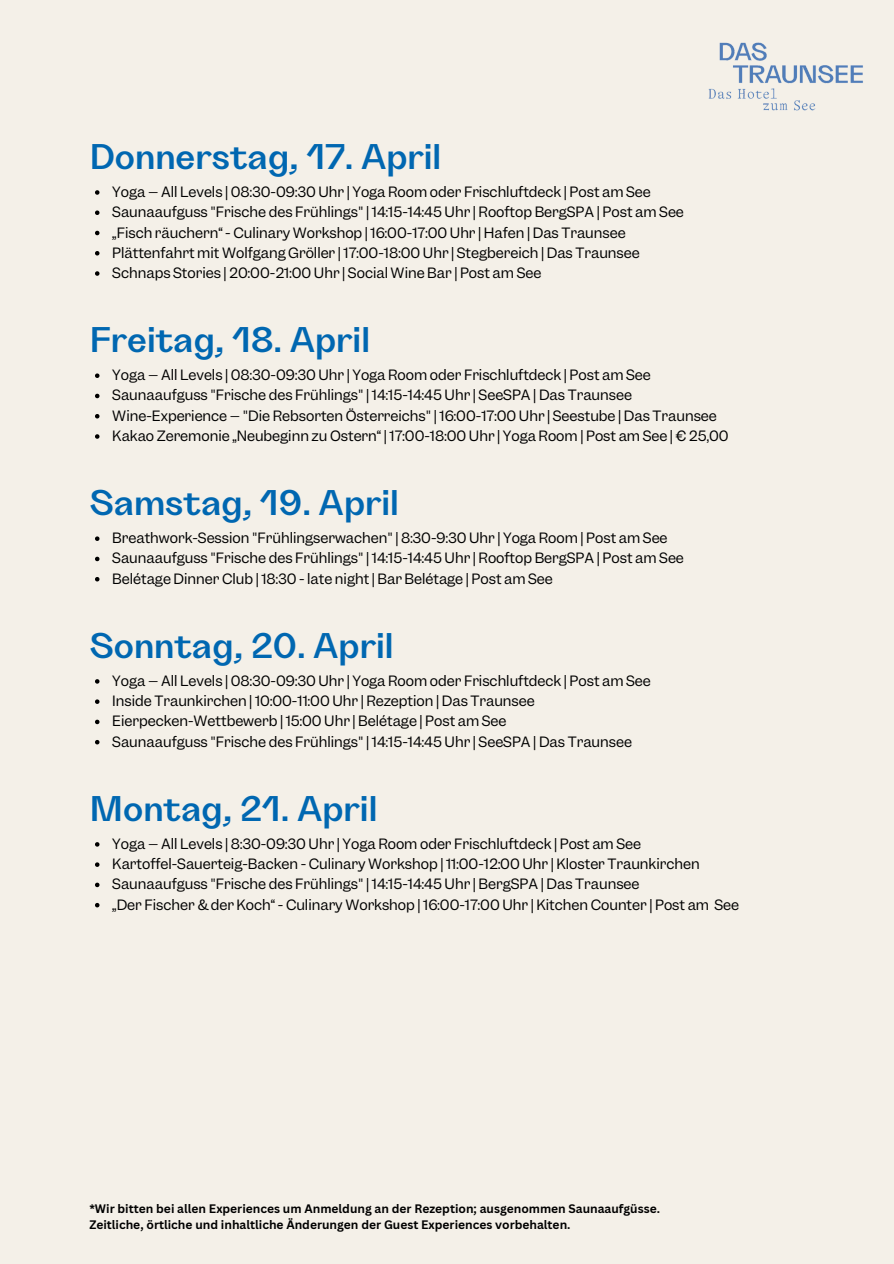
<style>
.page{position:relative;width:894px;height:1264px;background:#fff}
.page>*{position:absolute;margin:0;border:0;box-sizing:border-box;transform-origin:0 0}
.t1{font:600 36px "Grotta";color:#0067b1}
.t2{font:13.5px "Garnett";color:#000}
.t3{font:700 12px "Canva Sans";color:#000}
</style>
<div class="page">
<div style="left:0;top:0;width:893px;height:1263px;background:#f4f0e8"></div>
<svg style="left:95px;top:536px;width:4px;height:5px"></svg>
<svg style="left:95px;top:556px;width:4px;height:5px"></svg>
<svg style="left:95px;top:577px;width:4px;height:4px"></svg>
<svg style="left:95px;top:679px;width:4px;height:4px"></svg>
<svg style="left:95px;top:699px;width:4px;height:5px"></svg>
<svg style="left:95px;top:719px;width:4px;height:5px"></svg>
<svg style="left:95px;top:740px;width:4px;height:4px"></svg>
<svg style="left:95px;top:373px;width:4px;height:5px"></svg>
<svg style="left:95px;top:394px;width:4px;height:4px"></svg>
<svg style="left:95px;top:414px;width:4px;height:4px"></svg>
<svg style="left:95px;top:434px;width:4px;height:5px"></svg>
<svg style="left:95px;top:842px;width:4px;height:4px"></svg>
<svg style="left:95px;top:862px;width:4px;height:4px"></svg>
<svg style="left:95px;top:882px;width:4px;height:5px"></svg>
<svg style="left:95px;top:902px;width:4px;height:5px"></svg>
<img style="left:708px;top:42px;width:155px;height:69px">
<svg style="left:95px;top:190px;width:4px;height:5px"></svg>
<svg style="left:95px;top:210px;width:4px;height:5px"></svg>
<svg style="left:95px;top:231px;width:4px;height:4px"></svg>
<svg style="left:95px;top:251px;width:4px;height:4px"></svg>
<svg style="left:95px;top:271px;width:4px;height:5px"></svg>
<h1 class="t1" style="left:89px;top:141px;width:353px">Donnerstag, 17. April</h1>
<p class="t2" style="left:112px;top:182px;width:540px">Yoga – All Levels | 08:30-09:30 Uhr | Yoga Room oder Frischluftdeck | Post am See</p>
<p class="t2" style="left:112px;top:203px;width:573px">Saunaaufguss "Frische des Frühlings" | 14:15-14:45 Uhr | Rooftop BergSPA | Post am See</p>
<p class="t2" style="left:112px;top:223px;width:514px">„Fisch räuchern“ - Culinary Workshop | 16:00-17:00 Uhr | Hafen | Das Traunsee</p>
<p class="t2" style="left:112px;top:243px;width:528px">Plättenfahrt mit Wolfgang Gröller | 17:00-18:00 Uhr | Stegbereich | Das Traunsee</p>
<p class="t2" style="left:112px;top:263px;width:430px">Schnaps Stories | 20:00-21:00 Uhr | Social Wine Bar | Post am See</p>
<p class="t1" style="left:89px;top:324px;width:282px">Freitag, 18. April</p>
<p class="t2" style="left:112px;top:366px;width:540px">Yoga – All Levels | 08:30-09:30 Uhr | Yoga Room oder Frischluftdeck | Post am See</p>
<p class="t2" style="left:112px;top:386px;width:521px">Saunaaufguss "Frische des Frühlings" | 14:15-14:45 Uhr | SeeSPA | Das Traunsee</p>
<h1 class="t2" style="left:112px;top:406px;width:606px">Wine-Experience – "Die Rebsorten Österreichs" | 16:00-17:00 Uhr | Seestube | Das Traunsee</h1>
<p class="t2" style="left:112px;top:426px;width:617px">Kakao Zeremonie „Neubeginn zu Ostern“ | 17:00-18:00 Uhr | Yoga Room | Post am See | € 25,00</p>
<p class="t1" style="left:89px;top:487px;width:311px">Samstag, 19. April</p>
<h1 class="t2" style="left:112px;top:528px;width:556px">Breathwork-Session "Frühlingserwachen" | 8:30-9:30 Uhr | Yoga Room | Post am See</h1>
<p class="t2" style="left:112px;top:549px;width:573px">Saunaaufguss "Frische des Frühlings" | 14:15-14:45 Uhr | Rooftop BergSPA | Post am See</p>
<p class="t2" style="left:112px;top:569px;width:442px">Belétage Dinner Club | 18:30 - late night | Bar Belétage | Post am See</p>
<p class="t1" style="left:89px;top:629px;width:305px">Sonntag, 20. April</p>
<p class="t2" style="left:112px;top:671px;width:540px">Yoga – All Levels | 08:30-09:30 Uhr | Yoga Room oder Frischluftdeck | Post am See</p>
<p class="t2" style="left:112px;top:691px;width:424px">Inside Traunkirchen | 10:00-11:00 Uhr | Rezeption | Das Traunsee</p>
<h1 class="t2" style="left:112px;top:712px;width:395px">Eierpecken-Wettbewerb | 15:00 Uhr | Belétage | Post am See</h1>
<p class="t2" style="left:112px;top:732px;width:521px">Saunaaufguss "Frische des Frühlings" | 14:15-14:45 Uhr | SeeSPA | Das Traunsee</p>
<p class="t1" style="left:89px;top:792px;width:289px">Montag, 21. April</p>
<p class="t2" style="left:112px;top:834px;width:530px">Yoga – All Levels | 8:30-09:30 Uhr | Yoga Room oder Frischluftdeck | Post am See</p>
<h1 class="t2" style="left:112px;top:854px;width:588px">Kartoffel-Sauerteig-Backen - Culinary Workshop | 11:00-12:00 Uhr | Kloster Traunkirchen</h1>
<p class="t2" style="left:112px;top:875px;width:528px">Saunaaufguss "Frische des Frühlings" | 14:15-14:45 Uhr | BergSPA | Das Traunsee</p>
<p class="t2" style="left:112px;top:895px;width:628px">„Der Fischer &amp; der Koch“ - Culinary Workshop | 16:00-17:00 Uhr | Kitchen Counter | Post am See</p>
<p class="t3" style="left:89px;top:1200px;width:572px">*Wir bitten bei allen Experiences um Anmeldung an der Rezeption; ausgenommen Saunaaufgüsse.</p>
<p class="t3" style="left:89px;top:1216px;width:482px">Zeitliche, örtliche und inhaltliche Änderungen der Guest Experiences vorbehalten.</p>
</div>
